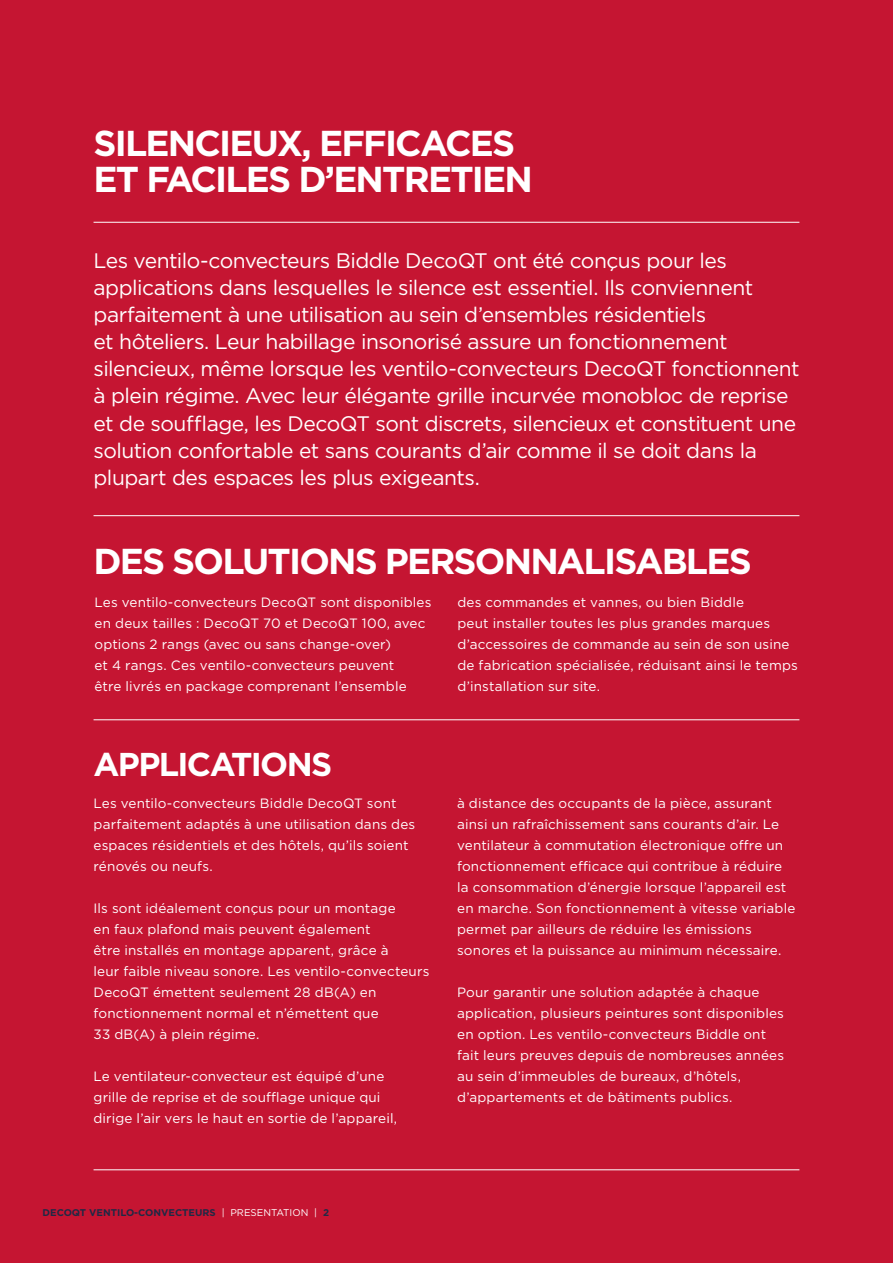
<style>
.page{position:relative;width:893px;height:1263px;background:#c51532}
.page>*{position:absolute;margin:0;border:0;box-sizing:border-box;transform-origin:0 0}
.t1{font:700 36px/36px "Gotham";letter-spacing:-.05em;color:#fff}
.t2{font:700 33px "Gotham";letter-spacing:-.05em;color:#fff}
.t3{font:21px/27px "Gotham";letter-spacing:-.025em;color:#fff}
.t4{font:13.5px/21px "Gotham";letter-spacing:.01em;color:#fff}
.t5{font:700 9.75px "Gotham";color:#202945}
.s1{font-weight:400;color:#fff}
</style>
<div class="page">
<hr style="left:94px;top:515px;width:705px;height:1px;background:#fff">
<hr style="left:94px;top:1169px;width:705px;height:1px;background:#fff">
<hr style="left:94px;top:719px;width:705px;height:1px;background:#fff">
<hr style="left:94px;top:222px;width:705px;height:1px;background:#fff">
<h1 class="t1" style="left:94px;top:125px;width:441px">SILENCIEUX, EFFICACES<br>ET FACILES D’ENTRETIEN</h1>
<p class="t3" style="left:94px;top:247px;width:707px">Les ventilo-convecteurs Biddle DecoQT ont été conçus pour les applications dans lesquelles le silence est essentiel. Ils conviennent parfaitement à une utilisation au sein d’ensembles résidentiels<br>et hôteliers. Leur habillage insonorisé assure un fonctionnement silencieux, même lorsque les ventilo-convecteurs DecoQT fonctionnent à plein régime. Avec leur élégante grille incurvée monobloc de reprise et de soufflage, les DecoQT sont discrets, silencieux et constituent une solution confortable et sans courants d’air comme il se doit dans la plupart des espaces les plus exigeants.</p>
<h1 class="t1" style="left:94px;top:543px;width:660px">DES SOLUTIONS PERSONNALISABLES</h1>
<p class="t4" style="left:95px;top:591px;width:338px">Les ventilo-convecteurs DecoQT sont disponibles en deux tailles : DecoQT 70 et DecoQT 100, avec options 2 rangs (avec ou sans change-over)<br>et 4 rangs. Ces ventilo-convecteurs peuvent<br>être livrés en package comprenant l’ensemble</p>
<p class="t4" style="left:457px;top:591px;width:342px">des commandes et vannes, ou bien Biddle<br>peut installer toutes les plus grandes marques d’accessoires de commande au sein de son usine de fabrication spécialisée, réduisant ainsi le temps d’installation sur site.</p>
<h2 class="t2" style="left:94px;top:742px;width:240px">APPLICATIONS</h2>
<p class="t4" style="left:94px;top:792px;width:323px">Les ventilo-convecteurs Biddle DecoQT sont parfaitement adaptés à une utilisation dans des espaces résidentiels et des hôtels, qu’ils soient rénovés ou neufs.</p>
<p class="t4" style="left:94px;top:897px;width:337px">Ils sont idéalement conçus pour un montage<br>en faux plafond mais peuvent également<br>être installés en montage apparent, grâce à<br>leur faible niveau sonore. Les ventilo-convecteurs DecoQT émettent seulement 28 dB(A) en fonctionnement normal et n’émettent que<br>33 dB(A) à plein régime.</p>
<p class="t4" style="left:94px;top:1065px;width:305px">Le ventilateur-convecteur est équipé d’une grille de reprise et de soufflage unique qui dirige l’air vers le haut en sortie de l’appareil,</p>
<p class="t4" style="left:457px;top:792px;width:340px">à distance des occupants de la pièce, assurant ainsi un rafraîchissement sans courants d’air. Le ventilateur à commutation électronique offre un fonctionnement efficace qui contribue à réduire la consommation d’énergie lorsque l’appareil est en marche. Son fonctionnement à vitesse variable permet par ailleurs de réduire les émissions sonores et la puissance au minimum nécessaire.</p>
<p class="t4" style="left:457px;top:981px;width:328px">Pour garantir une solution adaptée à chaque application, plusieurs peintures sont disponibles en option. Les ventilo-convecteurs Biddle ont fait leurs preuves depuis de nombreuses années au sein d’immeubles de bureaux, d’hôtels, d’appartements et de bâtiments publics.</p>
<p class="t5" style="left:43px;top:1205px;width:288px">DECOQT VENTILO-CONVECTEURS <span class="s1">| PRESENTATION |</span> 2</p>
</div>
